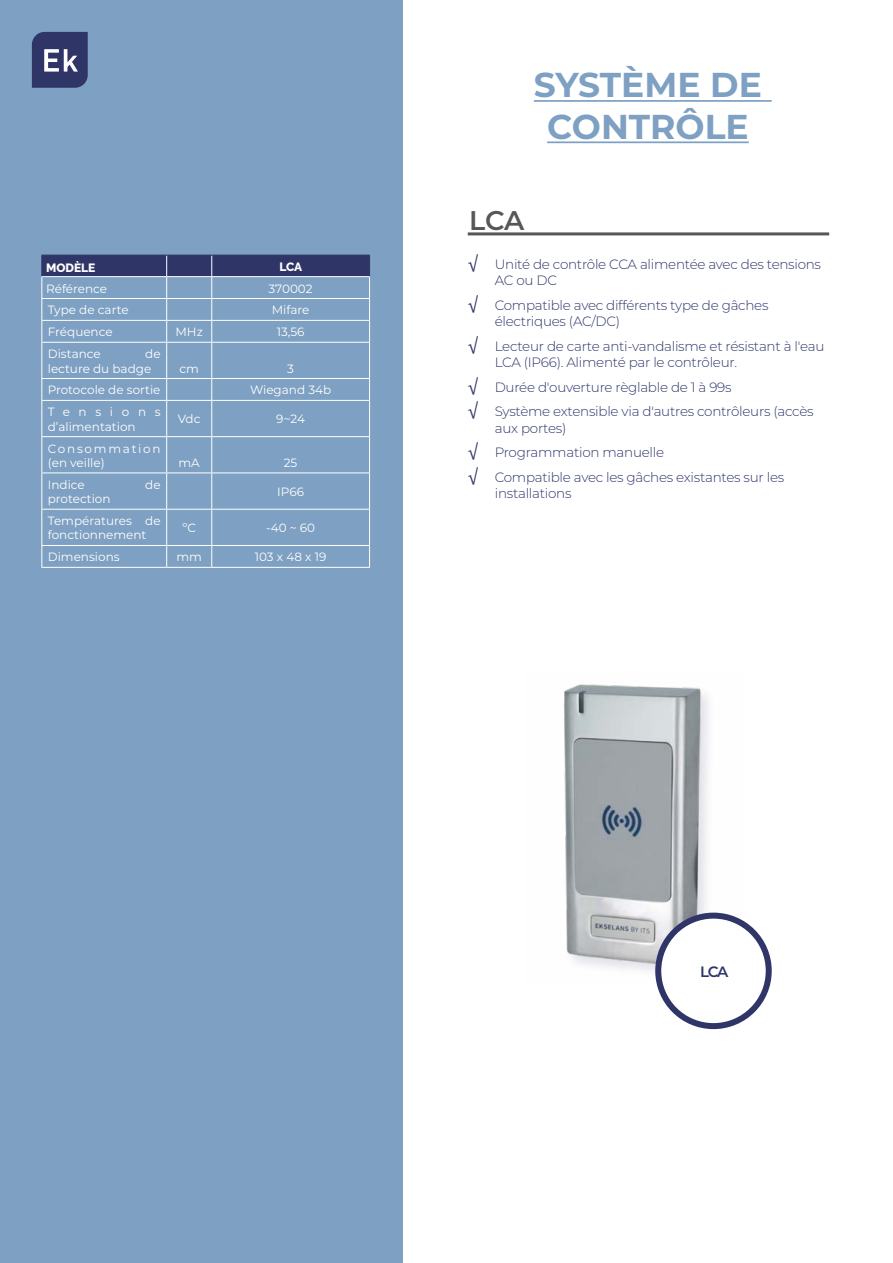
<style>
.page{position:relative;width:893px;height:1263px;background:#fff}
.page>*{position:absolute;margin:0;border:0;box-sizing:border-box;transform-origin:0 0}
.t1{font:700 34.5px/41.4px "Montserrat";color:#7ea0c2;text-align:center}
.t2{font:600 27px "Montserrat";color:#575756}
.t3{font:600 15px "Montserrat";color:#303568}
.t4{font:300 13.5px/16.2px "Montserrat";letter-spacing:-.02em;color:#2f3569}
.t5{font:12px/14.4px "Montserrat";color:#fff}
.t6{font:12px/14.4px "Montserrat";letter-spacing:.145em;color:#fff}
.t7{font:800 12px "Raleway";color:#fff}
.s1{font-family:"Helvetica Neue LT Std";font-weight:400;font-size:18px}
</style>
<div class="page">
<div style="left:0;top:0;width:402px;height:1263px;background:#7ea0c2"></div>
<svg style="left:32px;top:32px;width:56px;height:56px;background:#494e7b"></svg>
<hr style="left:468px;top:232px;width:361px;height:3px;background:#575756">
<img style="left:564px;top:684px;width:178px;height:296px">
<div style="left:658px;top:916px;width:111px;height:110px;background:#fff;border-radius:50%"></div>
<div style="left:655px;top:913px;width:117px;height:116px;border:6px solid #303568;border-radius:50%"></div>
<hr style="left:534px;top:100px;width:238px;height:2px;background:#7ea0c2">
<hr style="left:547px;top:141px;width:202px;height:2px;background:#7ea0c2">
<hr style="left:41px;top:342px;width:126px;height:1px;background:#fff">
<hr style="left:41px;top:343px;width:1px;height:35px;background:#fff">
<hr style="left:167px;top:342px;width:45px;height:1px;background:#fff">
<hr style="left:166px;top:343px;width:1px;height:35px;background:#fff">
<hr style="left:212px;top:342px;width:158px;height:1px;background:#fff">
<hr style="left:211px;top:343px;width:1px;height:35px;background:#fff">
<hr style="left:369px;top:343px;width:1px;height:35px;background:#fff">
<hr style="left:41px;top:378px;width:126px;height:1px;background:#fff">
<svg style="left:41px;top:379px;width:1px;height:21px"></svg>
<hr style="left:167px;top:378px;width:45px;height:1px;background:#fff">
<svg style="left:166px;top:379px;width:1px;height:21px"></svg>
<hr style="left:212px;top:378px;width:158px;height:1px;background:#fff">
<svg style="left:211px;top:379px;width:1px;height:21px"></svg>
<svg style="left:369px;top:379px;width:1px;height:21px"></svg>
<hr style="left:41px;top:400px;width:126px;height:1px;background:#fff">
<hr style="left:41px;top:401px;width:1px;height:35px;background:#fff">
<hr style="left:167px;top:400px;width:45px;height:1px;background:#fff">
<hr style="left:166px;top:401px;width:1px;height:35px;background:#fff">
<hr style="left:212px;top:400px;width:158px;height:1px;background:#fff">
<hr style="left:211px;top:401px;width:1px;height:35px;background:#fff">
<hr style="left:369px;top:401px;width:1px;height:35px;background:#fff">
<hr style="left:41px;top:436px;width:126px;height:1px;background:#fff">
<hr style="left:41px;top:437px;width:1px;height:35px;background:#fff">
<hr style="left:167px;top:436px;width:45px;height:1px;background:#fff">
<hr style="left:166px;top:437px;width:1px;height:35px;background:#fff">
<hr style="left:212px;top:436px;width:158px;height:1px;background:#fff">
<hr style="left:211px;top:437px;width:1px;height:35px;background:#fff">
<hr style="left:369px;top:437px;width:1px;height:35px;background:#fff">
<hr style="left:41px;top:472px;width:126px;height:1px;background:#fff">
<hr style="left:41px;top:473px;width:1px;height:36px;background:#fff">
<hr style="left:167px;top:472px;width:45px;height:1px;background:#fff">
<hr style="left:166px;top:473px;width:1px;height:36px;background:#fff">
<hr style="left:212px;top:472px;width:158px;height:1px;background:#fff">
<hr style="left:211px;top:473px;width:1px;height:36px;background:#fff">
<hr style="left:369px;top:473px;width:1px;height:36px;background:#fff">
<hr style="left:41px;top:509px;width:126px;height:1px;background:#fff">
<hr style="left:41px;top:510px;width:1px;height:35px;background:#fff">
<hr style="left:167px;top:509px;width:45px;height:1px;background:#fff">
<hr style="left:166px;top:510px;width:1px;height:35px;background:#fff">
<hr style="left:212px;top:509px;width:158px;height:1px;background:#fff">
<hr style="left:211px;top:510px;width:1px;height:35px;background:#fff">
<hr style="left:369px;top:510px;width:1px;height:35px;background:#fff">
<hr style="left:41px;top:545px;width:126px;height:1px;background:#fff">
<svg style="left:41px;top:546px;width:1px;height:21px"></svg>
<hr style="left:167px;top:545px;width:45px;height:1px;background:#fff">
<svg style="left:166px;top:546px;width:1px;height:21px"></svg>
<hr style="left:212px;top:545px;width:158px;height:1px;background:#fff">
<svg style="left:211px;top:546px;width:1px;height:21px"></svg>
<svg style="left:369px;top:546px;width:1px;height:21px"></svg>
<hr style="left:41px;top:567px;width:126px;height:1px;background:#fff">
<hr style="left:167px;top:567px;width:45px;height:1px;background:#fff">
<hr style="left:212px;top:567px;width:158px;height:1px;background:#fff">
<svg style="left:41px;top:255px;width:329px;height:87px"></svg>
<p class="t7" style="left:46px;top:260px;width:51px">MODÈLE</p>
<p class="t7" style="left:279px;top:260px;width:24px">LCA</p>
<p class="t5" style="left:46px;top:281px;width:63px">Référence</p>
<p class="t5" style="left:269px;top:281px;width:46px">370002</p>
<p class="t5" style="left:48px;top:302px;width:82px">Type de carte</p>
<p class="t5" style="left:272px;top:302px;width:39px">Mifare</p>
<p class="t5" style="left:48px;top:324px;width:66px">Fréquence</p>
<p class="t5" style="left:176px;top:324px;width:29px">MHz</p>
<p class="t5" style="left:277px;top:324px;width:29px">13,56</p>
<p class="t5" style="left:48px;top:346px;width:55px">Distance</p>
<p class="t5" style="left:48px;top:346px;width:114px;text-indent:97px">de lecture du badge</p>
<p class="t5" style="left:179px;top:361px;width:21px">cm</p>
<p class="t5" style="left:287px;top:361px;width:8px">3</p>
<p class="t5" style="left:48px;top:382px;width:114px">Protocole de sortie</p>
<p class="t5" style="left:250px;top:382px;width:83px">Wiegand 34b</p>
<p class="t5" style="left:48px;top:404px;width:114px">Tensions d’alimentation</p>
<p class="t5" style="left:178px;top:412px;width:24px">Vdc</p>
<p class="t5" style="left:276px;top:412px;width:30px">9~24</p>
<p class="t6" style="left:48px;top:441px;width:114px">Consommation (en veille)</p>
<p class="t5" style="left:179px;top:455px;width:23px">mA</p>
<p class="t5" style="left:284px;top:455px;width:15px">25</p>
<p class="t5" style="left:48px;top:477px;width:39px">Indice</p>
<p class="t5" style="left:145px;top:477px;width:17px">de</p>
<p class="t5" style="left:48px;top:491px;width:64px">protection</p>
<p class="t5" style="left:277px;top:484px;width:28px">IP66</p>
<p class="t5" style="left:48px;top:513px;width:114px">Températures de fonctionnement</p>
<p class="t5" style="left:182px;top:520px;width:15px">ºC</p>
<p class="t5" style="left:266px;top:520px;width:50px">-40 ~ 60</p>
<p class="t5" style="left:48px;top:549px;width:73px">Dimensions</p>
<p class="t5" style="left:176px;top:549px;width:27px">mm</p>
<p class="t5" style="left:255px;top:549px;width:73px">103 x 48 x 19</p>
<h1 class="t1" style="left:534px;top:63px;width:229px">SYSTÈME DE<br>CONTRÔLE</h1>
<h2 class="t2" style="left:469px;top:202px;width:57px">LCA</h2>
<p class="t4" style="left:495px;top:256px;width:328px;text-indent:-27px"><span class="s1">√</span> Unité de contrôle CCA alimentée avec des tensions<br>AC ou DC</p>
<p class="t4" style="left:495px;top:296px;width:275px;text-indent:-27px"><span class="s1">√</span> Compatible avec différents type de gâches électriques (AC/DC)</p>
<p class="t4" style="left:495px;top:337px;width:331px;text-indent:-27px"><span class="s1">√</span> Lecteur de carte anti-vandalisme et résistant à l'eau<br>LCA (IP66). Alimenté par le contrôleur.</p>
<p class="t4" style="left:468px;top:374px;width:347px;line-height:24.8px"><span class="s1">√</span> Durée d'ouverture règlable de 1 à 99s<br><span class="s1">√</span> Système extensible via d'autres contrôleurs (accès</p>
<p class="t4" style="left:468px;top:415px;width:318px;line-height:24.8px;text-indent:27px">aux portes)<br><span class="s1">√</span> Programmation manuelle<br><span class="s1">√</span> Compatible avec les gâches existantes sur les</p>
<p class="t4" style="left:495px;top:485px;width:78px">installations</p>
<p class="t3" style="left:700px;top:961px;width:30px">LCA</p>
</div>
